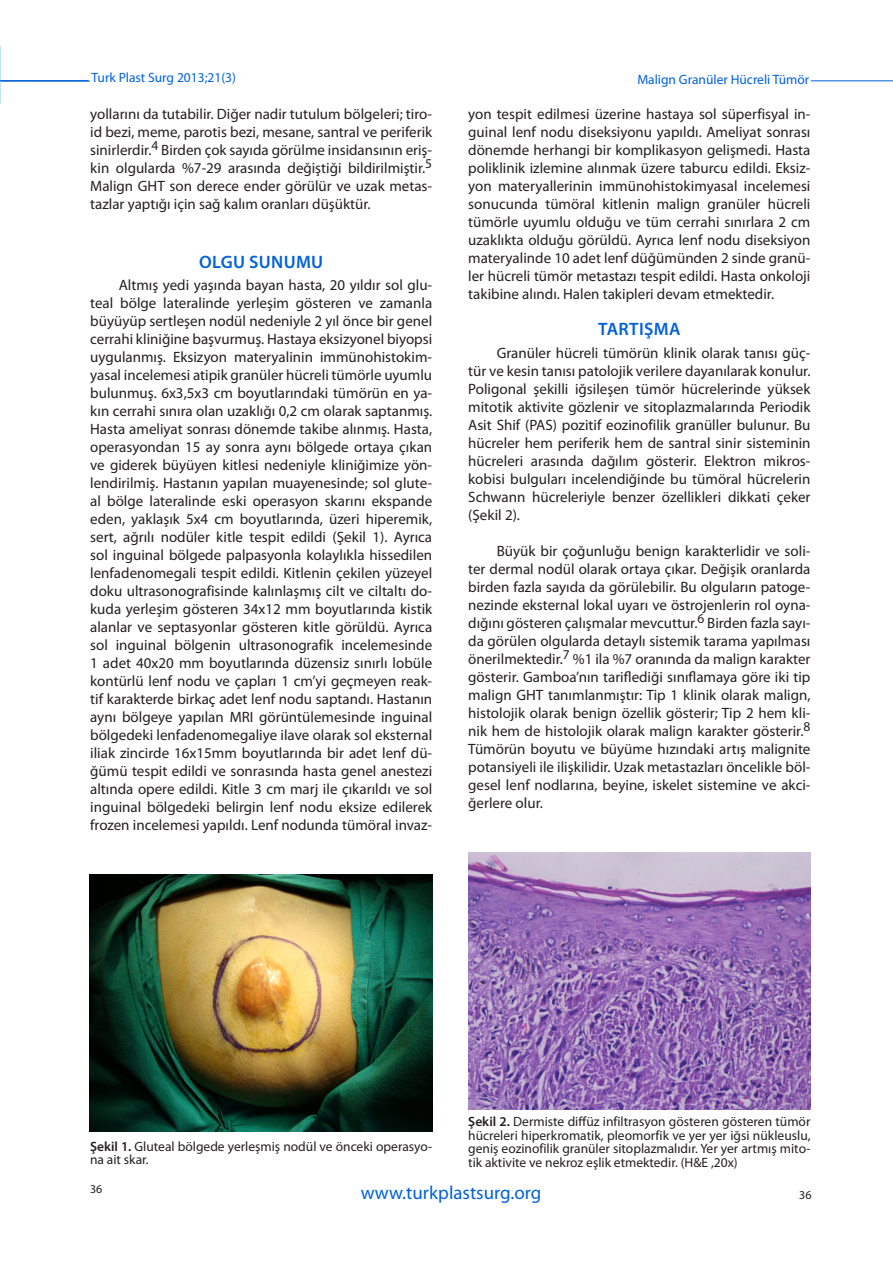
<style>
.page{position:relative;width:893px;height:1263px;background:#fff}
.page>*{position:absolute;margin:0;border:0;box-sizing:border-box;transform-origin:0 0}
.Metin{font:18.9px "Myriad Pro";color:#0061da}
.Metin_Başlığı{font:600 18px "Myriad Pro";color:#0061da}
.Metin-2{font:15px/18px "Myriad Pro";color:#231f20;text-align:justify}
.tablo_satır2_ve_resi{font:13.5px/13.5px "Myriad Pro";color:#231f20}
.Metin-3{font:13.5px "Myriad Pro";color:#0061da}
.Başlık_ingilizce{font:12px "Myriad Pro";color:#231f20}
.s1{font-weight:600}
</style>
<div class="page">
<hr style="left:1px;top:81px;width:89px;height:1px;background:#0061da">
<hr style="left:811px;top:81px;width:82px;height:1px;background:#0061da">
<hr style="left:0;top:80px;width:88px;height:1px;background:#0061da">
<img style="left:90px;top:874px;width:342px;height:257px">
<img style="left:469px;top:852px;width:341px;height:257px">
<p class="Metin-3" style="left:92px;top:69px;width:146px">Turk Plast Surg 2013;21(3)</p>
<p class="Metin-2" style="left:90px;top:105px;width:344px">yollarını da tutabilir. Diğer nadir tutulum bölgeleri; tiro&shy;id bezi, meme, parotis bezi, mesane, santral ve periferik sinirlerdir.<sup>4</sup> Birden çok sayıda görülme insidansının eriş&shy;kin olgularda %7-29 arasında değiştiği bildirilmiştir.<sup>5<br></sup>Malign GHT son derece ender görülür ve uzak metas&shy;tazlar yaptığı için sağ kalım oranları düşüktür.</p>
<p class="Metin_Başlığı" style="left:199px;top:250px;width:25px">OLGU</p>
<p class="Metin_Başlığı" style="left:249px;top:250px;width:24px">SUNUMU</p>
<p class="Metin-2" style="left:90px;top:276px;width:344px;text-indent:29px">Altmış yedi yaşında bayan hasta, 20 yıldır sol glu&shy;teal bölge lateralinde yerleşim gösteren ve zamanla büyüyüp sertleşen nodül nedeniyle 2 yıl önce bir genel cerrahi kliniğine başvurmuş. Hastaya eksizyonel biyopsi uygulanmış. Eksizyon materyalinin immünohistokim&shy;yasal incelemesi atipik granüler hücreli tümörle uyumlu bulunmuş. 6x3,5x3 cm boyutlarındaki tümörün en ya&shy;kın cerrahi sınıra olan uzaklığı 0,2 cm olarak saptanmış.<br>Hasta ameliyat sonrası dönemde takibe alınmış. Hasta, operasyondan 15 ay sonra aynı bölgede ortaya çıkan ve giderek büyüyen kitlesi nedeniyle kliniğimize yön&shy;lendirilmiş. Hastanın yapılan muayenesinde; sol glute&shy;al bölge lateralinde eski operasyon skarını ekspande eden, yaklaşık 5x4 cm boyutlarında, üzeri hiperemik, sert, ağrılı nodüler kitle tespit edildi (Şekil 1). Ayrıca sol inguinal bölgede palpasyonla kolaylıkla hissedilen lenfadenomegali tespit edildi. Kitlenin çekilen yüzeyel doku ultrasonografisinde kalınlaşmış cilt ve ciltaltı do&shy;kuda yerleşim gösteren 34x12 mm boyutlarında kistik alanlar ve septasyonlar gösteren kitle görüldü. Ayrıca sol inguinal bölgenin ultrasonografik incelemesinde 1 adet 40x20 mm boyutlarında düzensiz sınırlı lobüle kontürlü lenf nodu ve çapları 1 cm’yi geçmeyen reak&shy;tif karakterde birkaç adet lenf nodu saptandı. Hastanın aynı bölgeye yapılan MRI görüntülemesinde inguinal bölgedeki lenfadenomegaliye ilave olarak sol eksternal iliak zincirde 16x15mm boyutlarında bir adet lenf dü&shy;ğümü tespit edildi ve sonrasında hasta genel anestezi altında opere edildi. Kitle 3 cm marj ile çıkarıldı ve sol inguinal bölgedeki belirgin lenf nodu eksize edilerek frozen incelemesi yapıldı. Lenf nodunda tümöral invaz-</p>
<p class="Metin-3" style="left:637px;top:71px;width:173px">Malign Granüler Hücreli Tümör</p>
<p class="Metin-2" style="left:468px;top:105px;width:344px">yon tespit edilmesi üzerine hastaya sol süperfisyal in&shy;guinal lenf nodu diseksiyonu yapıldı. Ameliyat sonrası dönemde herhangi bir komplikasyon gelişmedi. Hasta poliklinik izlemine alınmak üzere taburcu edildi. Eksiz&shy;yon materyallerinin immünohistokimyasal incelemesi sonucunda tümöral kitlenin malign granüler hücreli tümörle uyumlu olduğu ve tüm cerrahi sınırlara 2 cm uzaklıkta olduğu görüldü. Ayrıca lenf nodu diseksiyon materyalinde 10 adet lenf düğümünden 2 sinde granü&shy;ler hücreli tümör metastazı tespit edildi. Hasta onkoloji takibine alındı. Halen takipleri devam etmektedir.</p>
<p class="Metin_Başlığı" style="left:598px;top:318px;width:20px">TARTIŞMA</p>
<p class="Metin-2" style="left:468px;top:343px;width:344px;text-indent:28px">Granüler hücreli tümörün klinik olarak tanısı güç&shy;tür ve kesin tanısı patolojik verilere dayanılarak konulur.<br>Poligonal şekilli iğsileşen tümör hücrelerinde yüksek mitotik aktivite gözlenir ve sitoplazmalarında Periodik Asit Shif (PAS) pozitif eozinofilik granüller bulunur. Bu hücreler hem periferik hem de santral sinir sisteminin hücreleri arasında dağılım gösterir. Elektron mikros&shy;kobisi bulguları incelendiğinde bu tümöral hücrelerin Schwann hücreleriyle benzer özellikleri dikkati çeker (Şekil 2).</p>
<p class="Metin-2" style="left:468px;top:541px;width:344px;text-indent:28px">Büyük bir çoğunluğu benign karakterlidir ve soli&shy;ter dermal nodül olarak ortaya çıkar. Değişik oranlarda birden fazla sayıda da görülebilir. Bu olguların patoge&shy;nezinde eksternal lokal uyarı ve östrojenlerin rol oyna&shy;dığını gösteren çalışmalar mevcuttur.<sup>6</sup> Birden fazla sayı&shy;da görülen olgularda detaylı sistemik tarama yapılması önerilmektedir.<sup>7</sup> %1 ila %7 oranında da malign karakter gösterir. Gamboa’nın tariflediği sınıflamaya göre iki tip malign GHT tanımlanmıştır: Tip 1 klinik olarak malign, histolojik olarak benign özellik gösterir; Tip 2 hem kli&shy;nik hem de histolojik olarak malign karakter gösterir.<sup>8<br></sup>Tümörün boyutu ve büyüme hızındaki artış malignite potansiyeli ile ilişkilidir. Uzak metastazları öncelikle böl&shy;gesel lenf nodlarına, beyine, iskelet sistemine ve akci&shy;ğerlere olur.</p>
<p class="tablo_satır2_ve_resi" style="left:90px;top:1139px;width:344px"><span class="s1">ŞEKIL 1.</span> Gluteal bölgede yerleşmiş nodül ve önceki operasyo&shy;na ait skar.</p>
<p class="tablo_satır2_ve_resi" style="left:468px;top:1115px;width:344px;text-align:justify"><span class="s1">ŞEKIL 2.</span> Dermiste diffüz infiltrasyon gösteren gösteren tümör hücreleri hiperkromatik, pleomorfik ve yer yer iğsi nükleuslu, geniş eozinofilik granüler sitoplazmalıdır. Yer yer artmış mito&shy;tik aktivite ve nekroz eşlik etmektedir. (H&amp;E ,20x)</p>
<p class="Başlık_ingilizce" style="left:90px;top:1181px;width:14px">36</p>
<p class="Metin" style="left:361px;top:1181px;width:182px">www.turkplastsurg.org</p>
<p class="Başlık_ingilizce" style="left:799px;top:1187px;width:14px">36</p>
</div>
